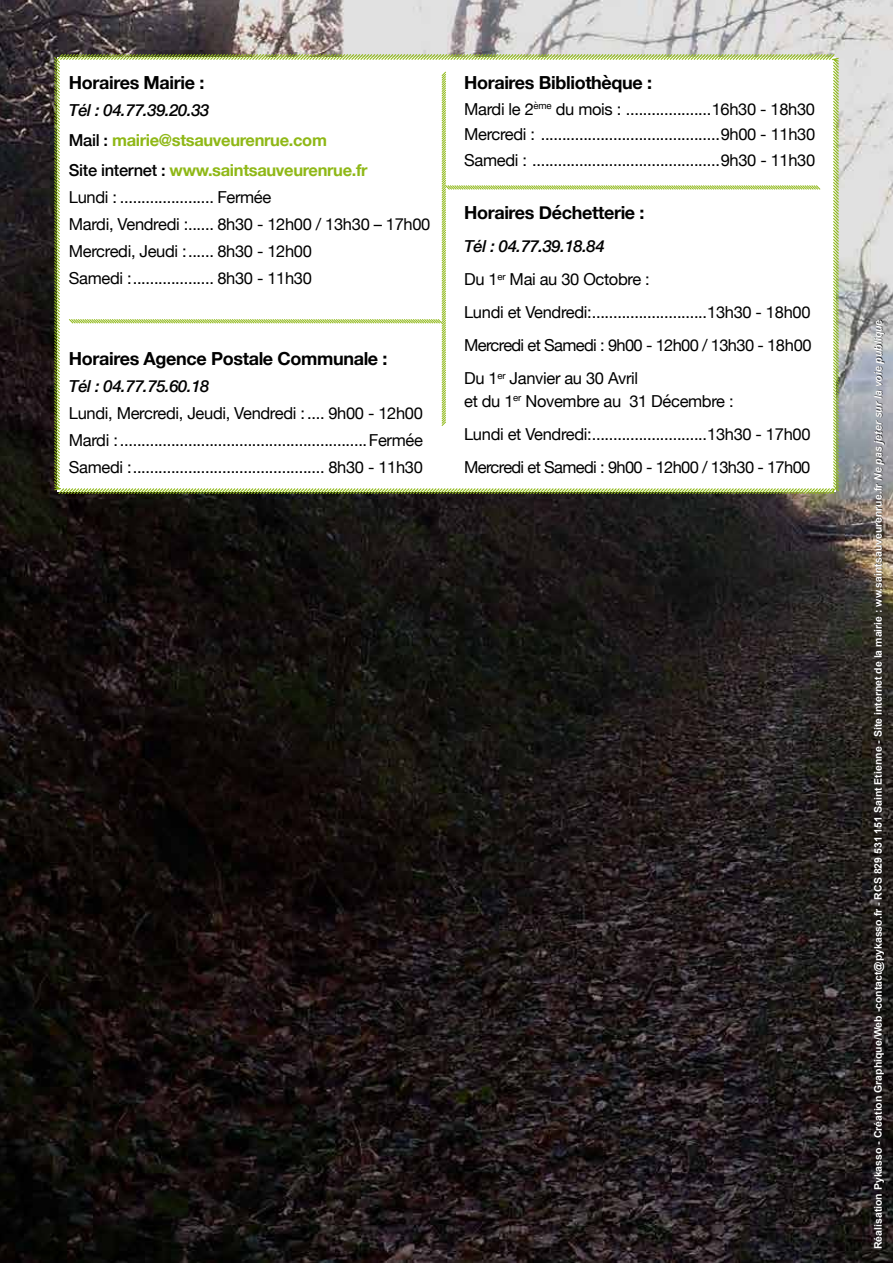
<style>
.page{position:relative;width:893px;height:1263px;background:#fff}
.page>*{position:absolute;margin:0;border:0;box-sizing:border-box;transform-origin:0 0}
.t1{font:700 18px "Helvetica Neue";letter-spacing:-.02em;color:#000}
.t2{font:16.5px/33px "Helvetica Neue";letter-spacing:-.02em;color:#000}
.t3{font:700 16.5px/30px "Helvetica Neue";letter-spacing:-.02em;color:#8fb817}
.t4{font:italic 500 16.5px "Helvetica Neue";letter-spacing:-.02em;color:#000}
.t5{font:700 10.5px "Arial";color:#fff}
.s1{font-weight:500;font-style:italic;color:#000}
.s2{font-weight:500;color:#000}
.s3{font-weight:500;font-style:italic}
.s4{font-style:italic}
</style>
<div class="page">
<img style="left:0;top:0;width:893px;height:1263px">
<div style="left:874px;top:320px;width:10px;height:928px;background:#000;opacity:.75"></div>
<svg style="left:53px;top:53px;width:787px;height:442px"></svg>
<svg style="left:68px;top:71px;width:753px;height:356px"></svg>
<p class="t1" style="left:69px;top:69px;width:137px">Horaires Mairie :</p>
<p class="t3" style="left:69px;top:96px;width:300px"><span class="s1">Tél : 04.77.39.20.33<br></span><span class="s2">Mail :</span> mairie@stsauveurenrue.com<br><span class="s2">Site internet :</span> www.saintsauveurenrue.fr</p>
<p class="t2" style="left:69px;top:185px;width:363px;line-height:27px">Lundi : ...................... Fermée<br>Mardi, Vendredi :...... 8h30 - 12h00 / 13h30 – 17h00<br>Mercredi, Jeudi :...... 8h30 - 12h00<br>Samedi :................... 8h30 - 11h30</p>
<p class="t1" style="left:69px;top:344px;width:320px">Horaires Agence Postale Communale :</p>
<p class="t4" style="left:69px;top:372px;width:142px">Tél : 04.77.75.60.18</p>
<p class="t2" style="left:69px;top:400px;width:356px;line-height:27px;text-align:justify">Lundi, Mercredi, Jeudi, Vendredi : .... 9h00 - 12h00<br>Mardi :..........................................................Fermée Samedi :............................................. 8h30 - 11h30</p>
<p class="t1" style="left:464px;top:69px;width:190px">Horaires Bibliothèque :</p>
<p class="t2" style="left:464px;top:97px;width:353px;line-height:25.5px;text-align:justify">Mardi le 2<sup>ème</sup> du mois : ....................16h30 - 18h30<br>Mercredi : ..........................................9h00 - 11h30<br>Samedi : ............................................9h30 - 11h30</p>
<p class="t1" style="left:464px;top:199px;width:182px">Horaires Déchetterie :</p>
<p class="t2" style="left:464px;top:231px;width:349px"><span class="s3">Tél : 04.77.39.18.84<br></span>Du 1<sup>er</sup> Mai au 30 Octobre :<br>Lundi et Vendredi:...........................13h30 - 18h00<br>Mercredi et Samedi : 9h00 - 12h00 / 13h30 - 18h00<br>Du 1<sup>er</sup> Janvier au 30 Avril</p>
<p class="t2" style="left:464px;top:385px;width:348px">et du 1<sup>er</sup> Novembre au 31 Décembre :<br>Lundi et Vendredi:...........................13h30 - 17h00<br>Mercredi et Samedi : 9h00 - 12h00 / 13h30 - 17h00</p>
<p class="t5" style="left:871px;top:1249px;width:931px;rotate:-90deg">Réalisation Pykasso - Création Graphique/Web -contact@pykasso.fr - RCS 829 531 151 Saint Etienne - Site internet de la mairie : ww.saintsauveurenrue.fr <span class="s4">Ne pas jeter sur la voie publique</span></p>
</div>
